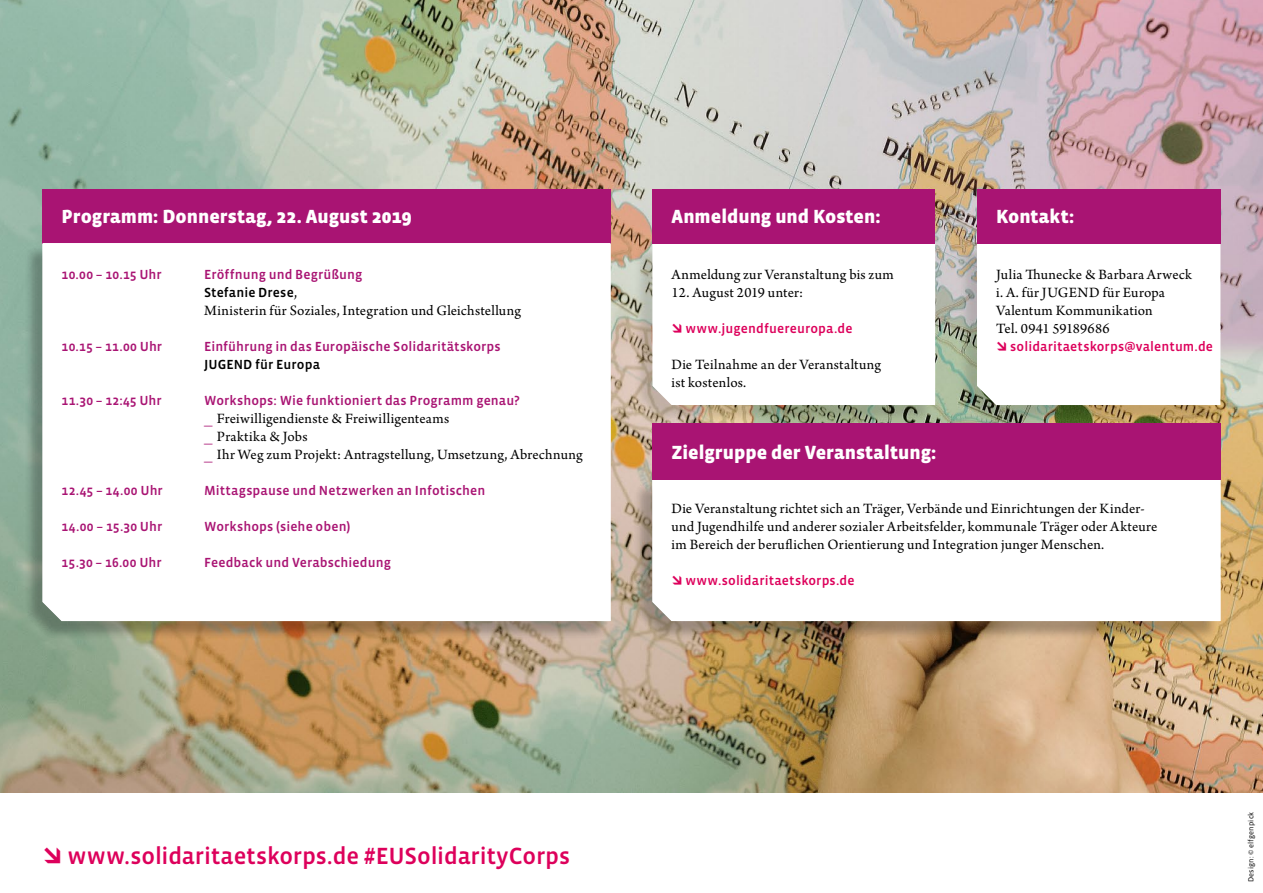
<style>
.page{position:relative;width:1263px;height:893px;background:#fff}
.page>*{position:absolute;margin:0;border:0;box-sizing:border-box;transform-origin:0 0}
.t1{font:500 24px "Vista Sans OTCE";letter-spacing:-.005em;color:#dd005b}
.t2{font:900 19.5px "Vista Sans OTCE";color:#fff}
.t3{font:15px/18px "Arno Pro";letter-spacing:.015em;color:#000}
.t4{font:500 13.5px/18px "Vista Sans OTCE";letter-spacing:.005em;color:#a91473}
.t5{font:500 13.5px "Vista Sans OTCE";letter-spacing:.01em;color:#dd005b}
.t6{font:500 13.5px "Vista Sans OTCE";letter-spacing:.005em;color:#000}
.t7{font:7.5px "Vista Sans OTCE";letter-spacing:.02em;color:#000}
.s1{color:#000}
.s2{font-family:"Arno Pro";font-weight:400;font-size:15px;color:#000}
.s3{color:#a91473}
</style>
<div class="page">
<img style="left:0;top:0;width:1263px;height:792px">
<div style="left:958px;top:245px;width:260px;height:179px;background:#000;opacity:.14"></div>
<svg style="left:977px;top:243px;width:243px;height:162px"></svg>
<div style="left:634px;top:245px;width:299px;height:179px;background:#000;opacity:.14"></div>
<svg style="left:652px;top:243px;width:283px;height:162px"></svg>
<div style="left:43px;top:189px;width:568px;height:54px;background:#a91473"></div>
<div style="left:652px;top:189px;width:283px;height:54px;background:#a91473"></div>
<div style="left:24px;top:245px;width:584px;height:395px;background:#000;opacity:.14"></div>
<svg style="left:43px;top:243px;width:568px;height:378px"></svg>
<div style="left:634px;top:482px;width:584px;height:158px;background:#000;opacity:.14"></div>
<svg style="left:652px;top:479px;width:568px;height:142px"></svg>
<div style="left:652px;top:423px;width:568px;height:56px;background:#a91473"></div>
<div style="left:977px;top:189px;width:243px;height:54px;background:#a91473"></div>
<h2 class="t2" style="left:62px;top:205px;width:351px">Programm: Donnerstag, 22. August 2019</h2>
<p class="t4" style="left:62px;top:265px;width:102px">10.00 – 10.15 Uhr</p>
<p class="t4" style="left:204px;top:265px;width:160px">Eröffnung und Begrüßung<br><span class="s1">Stefanie Drese</span><span class="s2">,</span></p>
<p class="t3" style="left:204px;top:302px;width:318px">Ministerin für Soziales, Integration und Gleichstellung</p>
<p class="t4" style="left:62px;top:337px;width:102px">10.15 – 11.00 Uhr</p>
<p class="t4" style="left:204px;top:337px;width:298px">Einführung in das Europäische Solidaritätskorps</p>
<p class="t6" style="left:204px;top:357px;width:117px">JUGEND für Europa</p>
<p class="t4" style="left:62px;top:391px;width:102px">11.30 – 12:45 Uhr</p>
<p class="t4" style="left:204px;top:391px;width:317px">Workshops: Wie funktioniert das Programm genau?</p>
<p class="t3" style="left:204px;top:410px;width:380px"><span class="s3">_</span> Freiwilligendienste &amp; Freiwilligenteams<br><span class="s3">_</span> Praktika &amp; Jobs<br><span class="s3">_</span> Ihr Weg zum Projekt: Antragstellung, Umsetzung, Abrechnung</p>
<p class="t4" style="left:62px;top:481px;width:103px">12.45 – 14.00 Uhr</p>
<p class="t4" style="left:204px;top:481px;width:283px">Mittagspause und Netzwerken an Infotischen</p>
<p class="t4" style="left:62px;top:517px;width:102px">14.00 – 15.30 Uhr</p>
<p class="t4" style="left:204px;top:517px;width:148px">Workshops (siehe oben)</p>
<p class="t4" style="left:62px;top:553px;width:102px">15.30 – 16.00 Uhr</p>
<p class="t4" style="left:204px;top:553px;width:188px">Feedback und Verabschiedung</p>
<h2 class="t2" style="left:671px;top:205px;width:211px">Anmeldung und Kosten:</h2>
<h2 class="t2" style="left:996px;top:205px;width:80px">Kontakt:</h2>
<p class="t3" style="left:671px;top:266px;width:224px">Anmeldung zur Veranstaltung bis zum</p>
<p class="t3" style="left:671px;top:284px;width:133px">12. August 2019 unter:</p>
<p class="t5" style="left:671px;top:321px;width:183px">→ www.jugendfuereuropa.de</p>
<p class="t3" style="left:671px;top:356px;width:211px">Die Teilnahme an der Veranstaltung ist kostenlos.</p>
<h2 class="t2" style="left:671px;top:441px;width:266px">Zielgruppe der Veranstaltung:</h2>
<p class="t3" style="left:996px;top:266px;width:197px">Julia Thunecke &amp; Barbara Arweck i. A. für JUGEND für Europa<br>Valentum Kommunikation<br>Tel. 0941 59189686</p>
<p class="t5" style="left:996px;top:339px;width:218px">→ solidaritaetskorps@valentum.de</p>
<p class="t3" style="left:671px;top:500px;width:487px">Die Veranstaltung richtet sich an Träger, Verbände und Einrichtungen der Kinder&shy;und Jugendhilfe und anderer sozialer Arbeitsfelder, kommunale Träger oder Akteure im Bereich der beruflichen Orientierung und Integration junger Menschen.</p>
<p class="t5" style="left:671px;top:573px;width:185px">→ www.solidaritaetskorps.de</p>
<h1 class="t1" style="left:43px;top:842px;width:529px">→ www.solidaritaetskorps.de #EUSolidarityCorps</h1>
<p class="t7" style="left:1246px;top:882px;width:72px;rotate:-90deg">Design: © elfgenpick</p>
</div>
